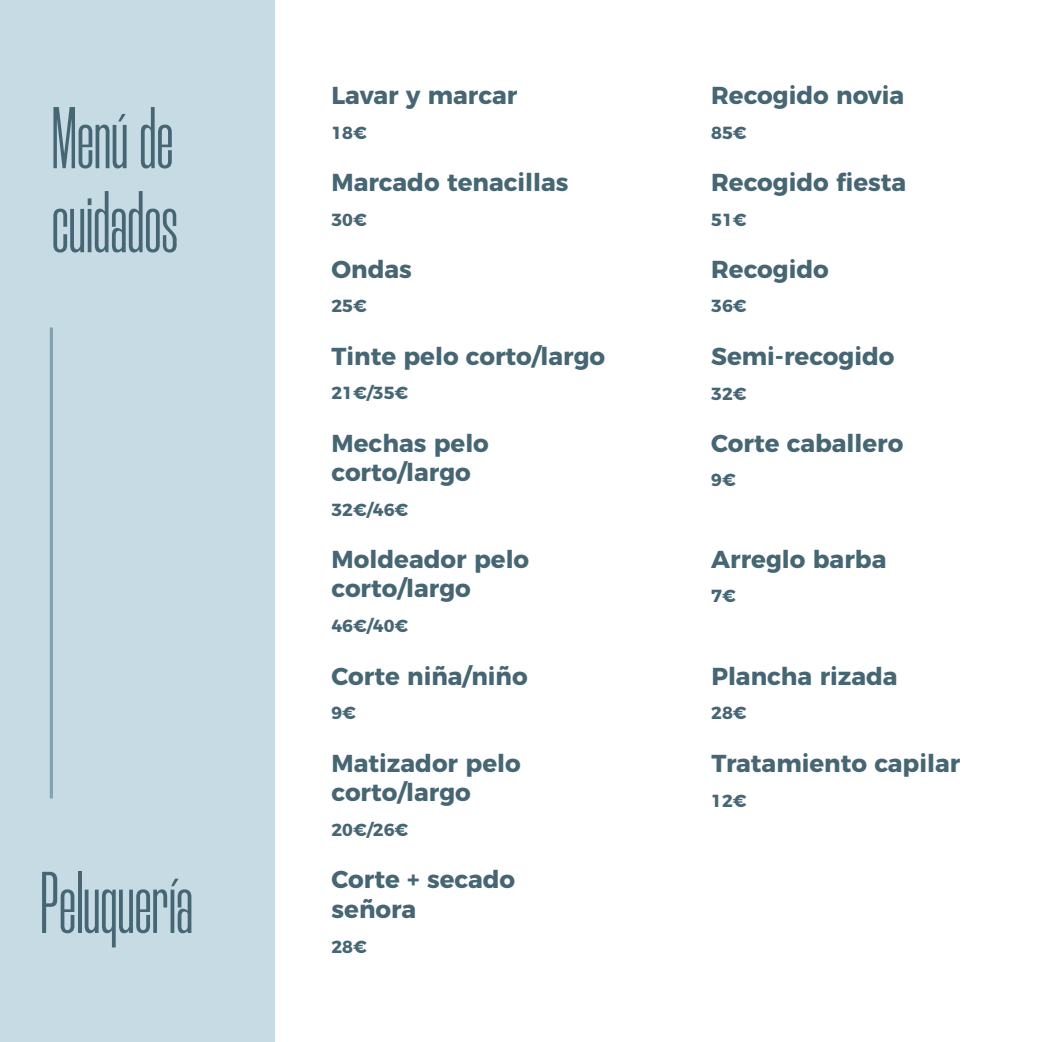
<style>
.page{position:relative;width:1042px;height:1042px;background:#fff}
.page>*{position:absolute;margin:0;border:0;box-sizing:border-box;transform-origin:0 0}
.t1{font:87.5px/84px "Morganite";color:#466674}
.t2{font:700 24.5px/29.4px "Montserrat";color:#466674}
.t3{font:700 17.5px "Montserrat";color:#466674}
</style>
<div class="page">
<div style="left:0;top:0;width:274px;height:1042px;background:#c6dbe4"></div>
<hr style="left:50px;top:327px;width:3px;height:471px;background:#85a1ae">
<h1 class="t1" style="left:52px;top:97px;width:128px">Menú de cuidados</h1>
<h1 class="t1" style="left:40px;top:861px;width:154px">Peluquería</h1>
<p class="t2" style="left:331px;top:79px;width:187px">Lavar y marcar</p>
<p class="t3" style="left:331px;top:118px;width:37px">18€</p>
<p class="t2" style="left:331px;top:166px;width:238px">Marcado tenacillas</p>
<p class="t3" style="left:331px;top:206px;width:37px">30€</p>
<p class="t2" style="left:331px;top:253px;width:82px">Ondas</p>
<p class="t3" style="left:331px;top:292px;width:37px">25€</p>
<p class="t2" style="left:331px;top:339px;width:275px">Tinte pelo corto/largo</p>
<p class="t3" style="left:331px;top:379px;width:78px">21€/35€</p>
<p class="t2" style="left:332px;top:426px;width:159px">Mechas pelo corto/largo</p>
<p class="t3" style="left:331px;top:495px;width:78px">32€/46€</p>
<p class="t2" style="left:332px;top:542px;width:199px">Moldeador pelo corto/largo</p>
<p class="t3" style="left:331px;top:612px;width:78px">46€/40€</p>
<p class="t2" style="left:332px;top:659px;width:198px">Corte niña/niño</p>
<p class="t3" style="left:331px;top:698px;width:26px">9€</p>
<p class="t2" style="left:332px;top:746px;width:191px">Matizador pelo corto/largo</p>
<p class="t3" style="left:331px;top:815px;width:78px">20€/26€</p>
<p class="t2" style="left:332px;top:863px;width:185px">Corte + secado señora</p>
<p class="t3" style="left:331px;top:932px;width:37px">28€</p>
<p class="t2" style="left:711px;top:79px;width:195px">Recogido novia</p>
<p class="t3" style="left:711px;top:118px;width:37px">85€</p>
<p class="t2" style="left:711px;top:166px;width:197px">Recogido fiesta</p>
<p class="t3" style="left:711px;top:205px;width:37px">51€</p>
<p class="t2" style="left:711px;top:253px;width:119px">Recogido</p>
<p class="t3" style="left:711px;top:292px;width:37px">36€</p>
<p class="t2" style="left:711px;top:339px;width:185px">Semi-recogido</p>
<p class="t3" style="left:711px;top:379px;width:37px">32€</p>
<p class="t2" style="left:711px;top:426px;width:194px">Corte caballero</p>
<p class="t3" style="left:711px;top:465px;width:26px">9€</p>
<p class="t2" style="left:711px;top:542px;width:177px">Arreglo barba</p>
<p class="t3" style="left:711px;top:581px;width:26px">7€</p>
<p class="t2" style="left:711px;top:659px;width:188px">Plancha rizada</p>
<p class="t3" style="left:711px;top:698px;width:37px">28€</p>
<p class="t2" style="left:711px;top:746px;width:250px">Tratamiento capilar</p>
<p class="t3" style="left:711px;top:786px;width:37px">12€</p>
</div>
